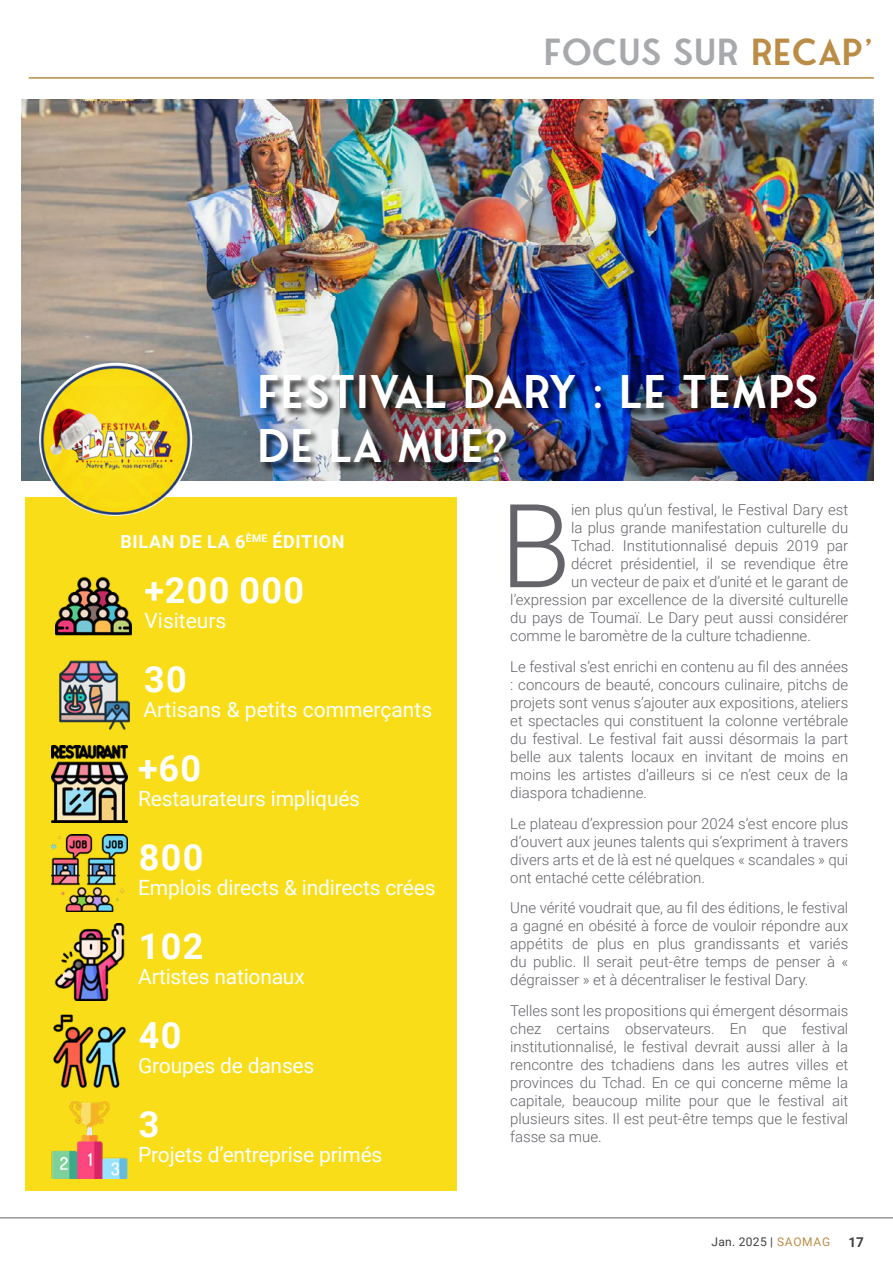
<style>
.page{position:relative;width:893px;height:1263px;background:#fff}
.page>*{position:absolute;margin:0;border:0;box-sizing:border-box;transform-origin:0 0}
.t1{font:300 116.25px "Roboto";color:#64646a}
.t2{font:45px/54px "Fonseca";color:#fff}
.t3{font:700 36px "Roboto";letter-spacing:.035em;color:#fff}
.t4{font:36px "Fonseca";color:#a7a9ac}
.t5{font:21px "Roboto";letter-spacing:-.01em;color:#fff}
.t6{font:700 18px "Roboto";letter-spacing:.035em;color:#fff}
.t7{font:300 15px/18px "Roboto";color:#64646a;text-align:justify}
.t8{font:700 13.5px "Roboto";color:#414042}
.t9{font:12px "Roboto";letter-spacing:.04em;color:#414042}
.s1{color:#bb8c46}
</style>
<div class="page">
<div style="left:26px;top:497px;width:431px;height:694px;background:#f9dd18"></div>
<hr style="left:0;top:1217px;width:893px;height:1px;background:#64646a">
<img style="left:21px;top:100px;width:853px;height:380px">
<div style="left:260px;top:374px;width:567px;height:99px;background:#000;opacity:.75"></div>
<hr style="left:29px;top:77px;width:845px;height:2px;background:#bb8c46">
<img style="left:39px;top:363px;width:153px;height:153px;border-radius:77px">
<img style="left:55px;top:576px;width:77px;height:60px">
<img style="left:59px;top:660px;width:71px;height:70px">
<img style="left:51px;top:746px;width:77px;height:76px">
<img style="left:51px;top:835px;width:77px;height:76px">
<img style="left:54px;top:924px;width:71px;height:76px">
<img style="left:53px;top:1014px;width:73px;height:74px">
<img style="left:51px;top:1102px;width:77px;height:76px">
<h3 class="t4" style="left:543px;top:31px;width:332px">FOCUS SUR <span class="s1">RECAP’</span></h3>
<h2 class="t2" style="left:257px;top:365px;width:563px">FESTIVAL DARY : LE TEMPS<br>DE LA MUE?</h2>
<p class="t6" style="left:121px;top:529px;width:226px">BILAN DE LA 6<sup>ÈME</sup> ÉDITION</p>
<h3 class="t3" style="left:145px;top:565px;width:161px">+200 000</h3>
<h3 class="t5" style="left:145px;top:606px;width:83px">Visiteurs</h3>
<h3 class="t3" style="left:144px;top:654px;width:44px">30</h3>
<h3 class="t5" style="left:144px;top:695px;width:290px">Artisans &amp; petits commerçants</h3>
<h3 class="t3" style="left:138px;top:743px;width:64px">+60</h3>
<h3 class="t5" style="left:138px;top:784px;width:223px">Restaurateurs impliqués</h3>
<h3 class="t3" style="left:139px;top:832px;width:66px">800</h3>
<h3 class="t5" style="left:138px;top:873px;width:299px">Emplois directs &amp; indirects crées</h3>
<h3 class="t3" style="left:139px;top:921px;width:66px">102</h3>
<h3 class="t5" style="left:138px;top:962px;width:168px">Artistes nationaux</h3>
<h3 class="t3" style="left:139px;top:1010px;width:44px">40</h3>
<h3 class="t5" style="left:138px;top:1051px;width:178px">Groupes de danses</h3>
<h3 class="t3" style="left:139px;top:1099px;width:22px">3</h3>
<h3 class="t5" style="left:138px;top:1140px;width:246px">Projets d’entreprise primés</h3>
<h1 class="t1" style="left:500px;top:464px;width:73px">B</h1>
<p class="t7" style="left:571px;top:500px;width:279px">ien plus qu’un festival, le Festival Dary est</p>
<p class="t7" style="left:571px;top:518px;width:279px">la plus grande manifestation culturelle du</p>
<p class="t7" style="left:571px;top:536px;width:279px">Tchad. Institutionnalisé depuis 2019 par</p>
<p class="t7" style="left:571px;top:554px;width:279px">décret présidentiel, il se revendique être</p>
<p class="t7" style="left:571px;top:572px;width:279px">un vecteur de paix et d’unité et le garant de</p>
<p class="t7" style="left:510px;top:590px;width:340px">l’expression par excellence de la diversité culturelle</p>
<p class="t7" style="left:510px;top:608px;width:340px">du pays de Toumaï. Le Dary peut aussi considérer</p>
<p class="t7" style="left:510px;top:626px;width:302px">comme le baromètre de la culture tchadienne.</p>
<p class="t7" style="left:510px;top:657px;width:340px">Le festival s’est enrichi en contenu au fil des années : concours de beauté, concours culinaire, pitchs de projets sont venus s’ajouter aux expositions, ateliers et spectacles qui constituent la colonne vertébrale du festival. Le festival fait aussi désormais la part belle aux talents locaux en invitant de moins en moins les artistes d’ailleurs si ce n’est ceux de la diaspora tchadienne.</p>
<p class="t7" style="left:510px;top:814px;width:340px">Le plateau d’expression pour 2024 s’est encore plus d’ouvert aux jeunes talents qui s’expriment à travers divers arts et de là est né quelques « scandales » qui ont entaché cette célébration.</p>
<p class="t7" style="left:510px;top:898px;width:340px">Une vérité voudrait que, au fil des éditions, le festival a gagné en obésité à force de vouloir répondre aux appétits de plus en plus grandissants et variés du public. Il serait peut-être temps de penser à « dégraisser » et à décentraliser le festival Dary.</p>
<p class="t7" style="left:510px;top:1001px;width:340px">Telles sont les propositions qui émergent désormais chez certains observateurs. En que festival institutionnalisé, le festival devrait aussi aller à la rencontre des tchadiens dans les autres villes et provinces du Tchad. En ce qui concerne même la capitale, beaucoup milite pour que le festival ait plusieurs sites. Il est peut-être temps que le festival fasse sa mue.</p>
<p class="t9" style="left:711px;top:1233px;width:120px">Jan. 2025 | <span class="s1">SAOMAG</span></p>
<p class="t8" style="left:848px;top:1232px;width:17px">17</p>
</div>
